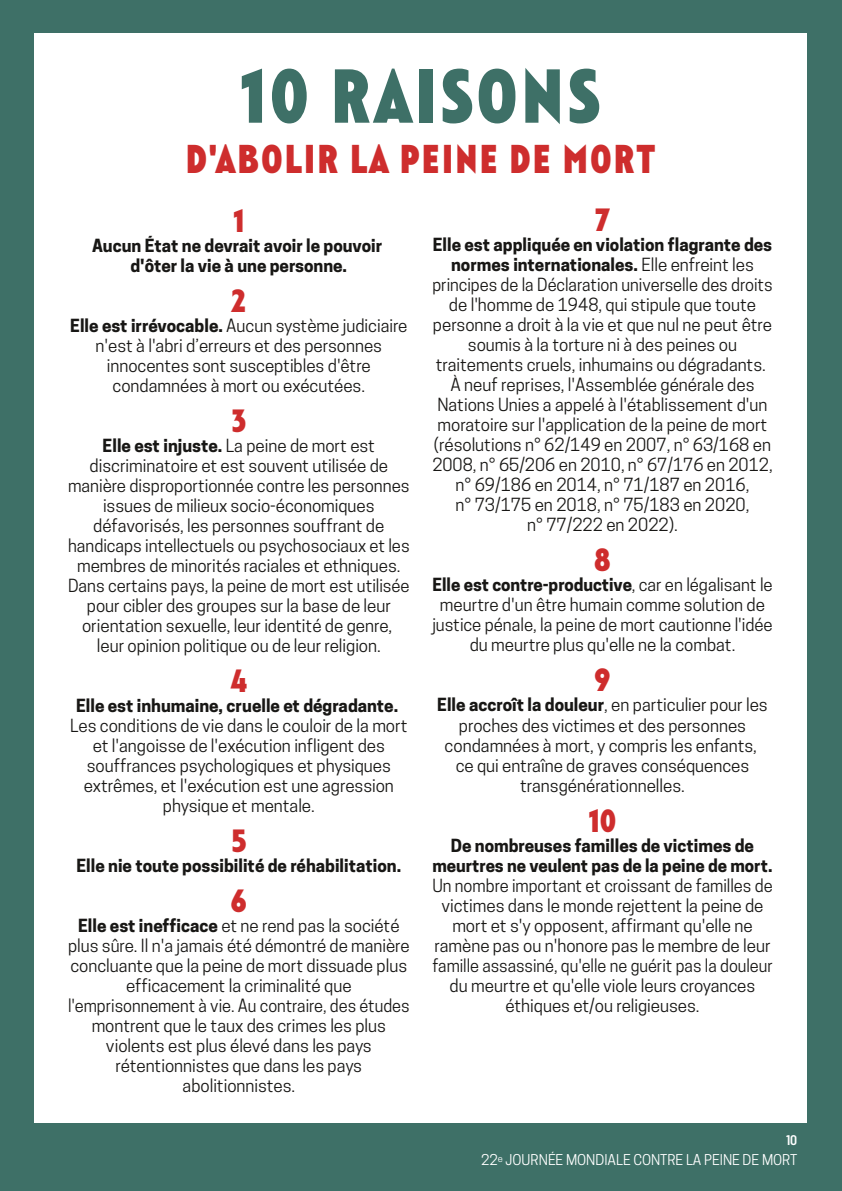
<style>
.page{position:relative;width:842px;height:1191px;background:#3e7067}
.page>*{position:absolute;margin:0;border:0;box-sizing:border-box;transform-origin:0 0}
.t1{font:900 76.2px "Mon Trappist";letter-spacing:.04em;color:#3e7067}
.t2{font:900 40px "Mon Trappist";letter-spacing:.04em;color:#ce2d2d}
.t3{font:900 32px "Mon Trappist";color:#ce2d2d}
.t4{font:17px/20px "Cooper Hewitt";letter-spacing:-.005em;color:#181715;text-align:center}
.t5{font:700 17px/20px "Cooper Hewitt";letter-spacing:-.005em;color:#181715;text-align:center}
.t6{font:14px "Cooper Hewitt";color:#fff}
.t7{font:600 semi-condensed 14px "Barlow";color:#fff}
.s1{font-weight:700}
</style>
<div class="page">
<div style="left:35px;top:33px;width:772px;height:1090px;background:#fff"></div>
<h1 class="t1" style="left:240px;top:54px;width:362px">10 RAISONS</h1>
<h2 class="t2" style="left:185px;top:137px;width:471px">D'ABOLIR LA PEINE DE MORT</h2>
<h3 class="t3" style="left:233px;top:203px;width:13px">1</h3>
<p class="t5" style="left:92px;top:237px;width:292px">Aucun État ne devrait avoir le pouvoir d'ôter la vie à une personne.</p>
<h3 class="t3" style="left:232px;top:283px;width:16px">2</h3>
<p class="t4" style="left:70px;top:317px;width:339px"><span class="s1">Elle est irrévocable.</span> Aucun système judiciaire n'est à l'abri d’erreurs et des personnes innocentes sont susceptibles d'être condamnées à mort ou exécutées.</p>
<h3 class="t3" style="left:231px;top:403px;width:17px">3</h3>
<p class="t4" style="left:68px;top:437px;width:343px"><span class="s1">Elle est injuste.</span> La peine de mort est discriminatoire et est souvent utilisée de manière disproportionnée contre les personnes issues de milieux socio-économiques défavorisés, les personnes souffrant de handicaps intellectuels ou psychosociaux et les membres de minorités raciales et ethniques.<br>Dans certains pays, la peine de mort est utilisée pour cibler des groupes sur la base de leur orientation sexuelle, leur identité de genre, leur opinion politique ou de leur religion.</p>
<h3 class="t3" style="left:230px;top:663px;width:18px">4</h3>
<p class="t5" style="left:76px;top:697px;width:324px">Elle est inhumaine, cruelle et dégradante.</p>
<p class="t4" style="left:70px;top:717px;width:339px">Les conditions de vie dans le couloir de la mort et l'angoisse de l'exécution infligent des souffrances psychologiques et physiques extrêmes, et l'exécution est une agression physique et mentale.</p>
<h3 class="t3" style="left:231px;top:823px;width:17px">5</h3>
<p class="t5" style="left:76px;top:857px;width:326px">Elle nie toute possibilité de réhabilitation.</p>
<h3 class="t3" style="left:231px;top:883px;width:18px">6</h3>
<p class="t4" style="left:68px;top:917px;width:343px"><span class="s1">Elle est inefficace</span> et ne rend pas la société plus sûre. Il n'a jamais été démontré de manière concluante que la peine de mort dissuade plus efficacement la criminalité que l'emprisonnement à vie. Au contraire, des études montrent que le taux des crimes les plus violents est plus élevé dans les pays rétentionnistes que dans les pays abolitionnistes.</p>
<h3 class="t3" style="left:595px;top:202px;width:16px">7</h3>
<p class="t4" style="left:432px;top:237px;width:342px"><span class="s1">Elle est appliquée en violation flagrante des normes internationales.</span> Elle enfreint les principes de la Déclaration universelle des droits de l'homme de 1948, qui stipule que toute personne a droit à la vie et que nul ne peut être soumis à la torture ni à des peines ou traitements cruels, inhumains ou dégradants.<br>À neuf reprises, l'Assemblée générale des Nations Unies a appelé à l'établissement d'un moratoire sur l'application de la peine de mort (résolutions n° 62/149 en 2007, n° 63/168 en 2008, n° 65/206 en 2010, n° 67/176 en 2012, n° 69/186 en 2014, n° 71/187 en 2016,<br>n° 73/175 en 2018, n° 75/183 en 2020,<br>n° 77/222 en 2022).</p>
<h3 class="t3" style="left:594px;top:542px;width:18px">8</h3>
<p class="t4" style="left:432px;top:577px;width:342px"><span class="s1">Elle est contre-productive</span>, car en légalisant le meurtre d'un être humain comme solution de justice pénale, la peine de mort cautionne l'idée du meurtre plus qu'elle ne la combat.</p>
<h3 class="t3" style="left:594px;top:662px;width:18px">9</h3>
<p class="t4" style="left:437px;top:697px;width:332px"><span class="s1">Elle accroît la douleur</span>, en particulier pour les proches des victimes et des personnes condamnées à mort, y compris les enfants, ce qui entraîne de graves conséquences transgénérationnelles.</p>
<h3 class="t3" style="left:589px;top:802px;width:29px">10</h3>
<p class="t5" style="left:432px;top:837px;width:342px">De nombreuses familles de victimes de meurtres ne veulent pas de la peine de mort.</p>
<p class="t4" style="left:432px;top:877px;width:342px">Un nombre important et croissant de familles de victimes dans le monde rejettent la peine de mort et s'y opposent, affirmant qu'elle ne ramène pas ou n'honore pas le membre de leur famille assassiné, qu'elle ne guérit pas la douleur du meurtre et qu'elle viole leurs croyances éthiques et/ou religieuses.</p>
<p class="t7" style="left:786px;top:1130px;width:13px">10</p>
<p class="t6" style="left:481px;top:1154px;width:318px">22<sup>e</sup> JOURNÉE MONDIALE CONTRE LA PEINE DE MORT</p>
</div>
